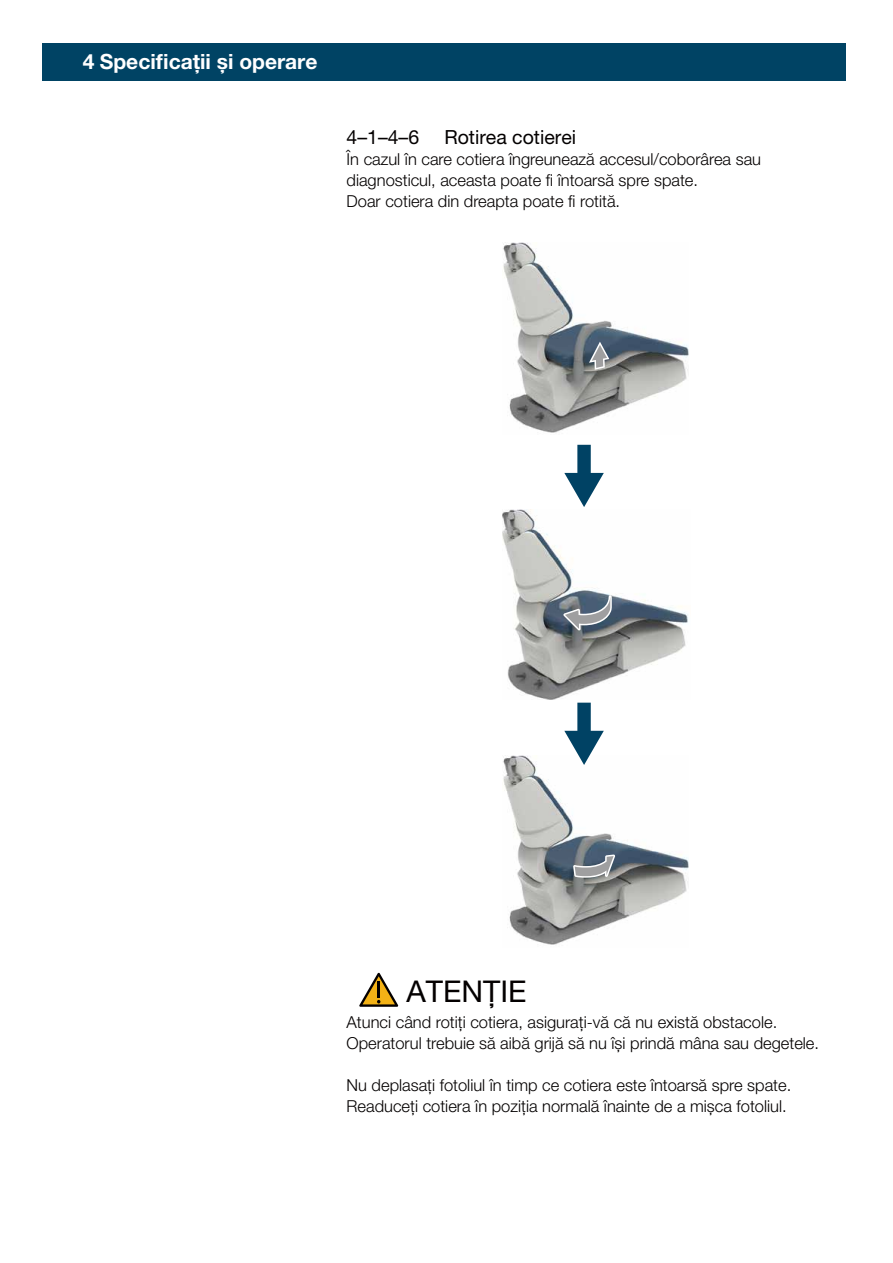
<style>
.page{position:relative;width:893px;height:1263px;background:#fff}
.page>*{position:absolute;margin:0;border:0;box-sizing:border-box;transform-origin:0 0}
.t1{font:30px "Helvetica Neue LT Pro";color:#040000}
.t2{font:700 21px "Helvetica Neue LT Pro";color:#fff}
.t3{font:19.5px "Helvetica Neue LT Pro";color:#040000}
.t4{font:300 16.5px/21px "Helvetica Neue LT Pro";color:#040000}
</style>
<div class="page">
<div style="left:43px;top:43px;width:803px;height:38px;background:#004364"></div>
<img style="left:503px;top:243px;width:186px;height:190px">
<img style="left:502px;top:510px;width:186px;height:190px">
<img style="left:503px;top:756px;width:186px;height:189px">
<svg style="left:589px;top:342px;width:20px;height:28px"></svg>
<svg style="left:573px;top:854px;width:42px;height:24px"></svg>
<svg style="left:563px;top:595px;width:49px;height:35px"></svg>
<svg style="left:564px;top:445px;width:40px;height:62px"></svg>
<svg style="left:564px;top:703px;width:40px;height:62px"></svg>
<svg style="left:359px;top:973px;width:39px;height:34px"></svg>
<p class="t2" style="left:83px;top:48px;width:236px">4 Specificații și operare</p>
<p class="t3" style="left:347px;top:126px;width:74px">4–1–4–6</p>
<p class="t3" style="left:444px;top:126px;width:133px">Rotirea cotierei</p>
<p class="t4" style="left:347px;top:149px;width:416px">În cazul în care cotiera îngreunează accesul/coborârea sau diagnosticul, aceasta poate fi întoarsă spre spate.<br>Doar cotiera din dreapta poate fi rotită.</p>
<h1 class="t1" style="left:406px;top:974px;width:121px">ATENȚIE</h1>
<p class="t4" style="left:347px;top:1011px;width:474px">Atunci când rotiți cotiera, asigurați-vă că nu există obstacole.<br>Operatorul trebuie să aibă grijă să nu își prindă mâna sau degetele.</p>
<p class="t4" style="left:347px;top:1074px;width:446px">Nu deplasați fotoliul în timp ce cotiera este întoarsă spre spate.<br>Readuceți cotiera în poziția normală înainte de a mișca fotoliul.</p>
</div>
